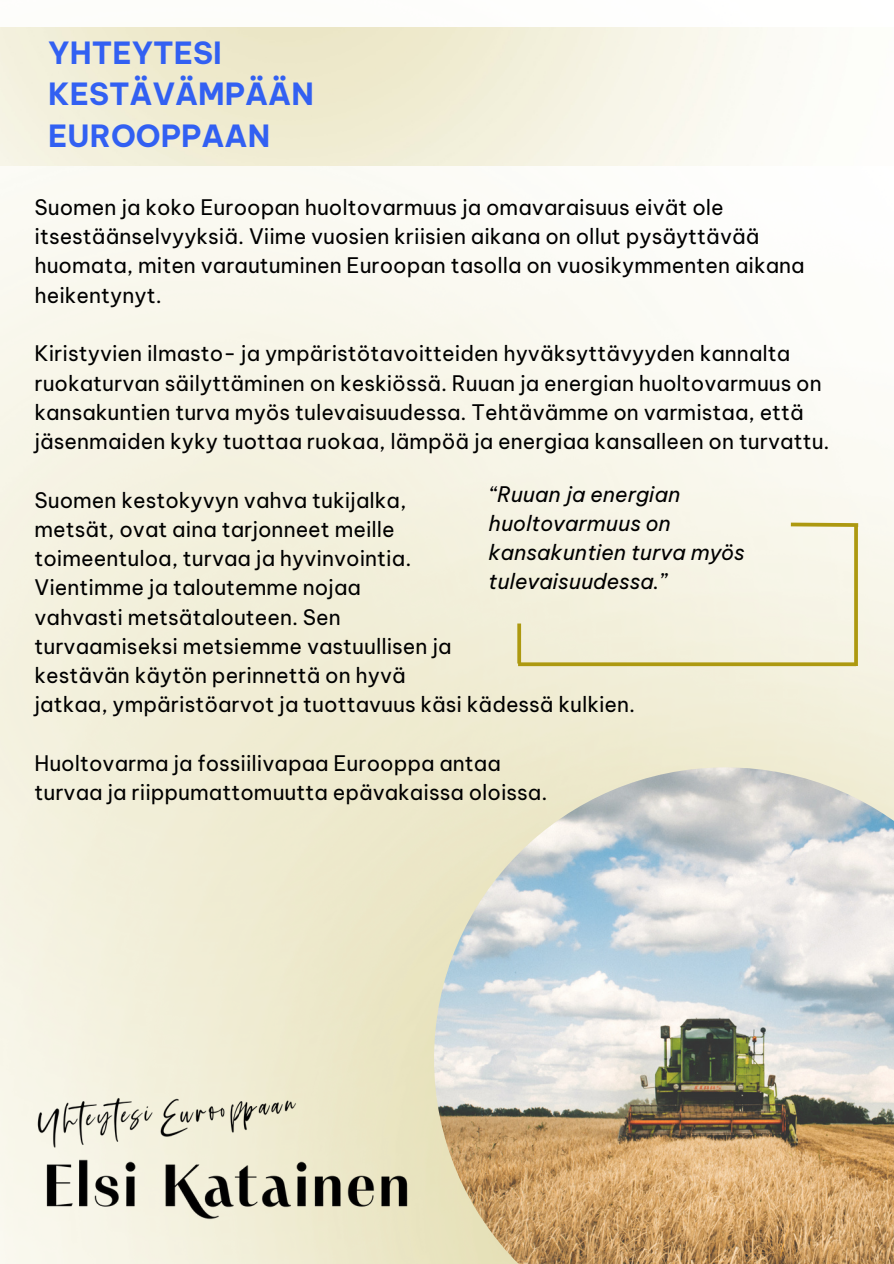
<style>
.page{position:relative;width:894px;height:1264px;background:#fff}
.page>*{position:absolute;margin:0;border:0;box-sizing:border-box;transform-origin:0 0}
.t1{font:700 30px/41.7px "Be Vietnam Pro";color:#3260f2}
.t2{font:21px/29.2px "Be Vietnam Pro";color:#000}
.t3{font:italic 21px/29.2px "Be Vietnam Pro";color:#000}
</style>
<div class="page">
<img style="left:0;top:27px;width:893px;height:1236px">
<img style="left:17px;top:1072px;width:301px;height:96px">
<img style="left:20px;top:1138px;width:414px;height:125px">
<img style="left:434px;top:767px;width:459px;height:496px">
<img style="left:0;top:28px;width:893px;height:137px">
<svg style="left:786px;top:520px;width:75px;height:9px"></svg>
<svg style="left:518px;top:662px;width:335px;height:4px"></svg>
<svg style="left:853px;top:524px;width:4px;height:142px"></svg>
<svg style="left:517px;top:623px;width:4px;height:40px"></svg>
<p class="t1" style="left:48px;top:32px;width:267px">YHTEYTESI<br>KESTÄVÄMPÄÄN<br>EUROOPPAAN</p>
<p class="t2" style="left:34px;top:193px;width:771px">Suomen ja koko Euroopan huoltovarmuus ja omavaraisuus eivät ole itsestäänselvyyksiä. Viime vuosien kriisien aikana on ollut pysäyttävää huomata, miten varautuminen Euroopan tasolla on vuosikymmenten aikana heikentynyt.</p>
<p class="t2" style="left:34px;top:339px;width:796px">Kiristyvien ilmasto- ja ympäristötavoitteiden hyväksyttävyyden kannalta ruokaturvan säilyttäminen on keskiössä. Ruuan ja energian huoltovarmuus on kansakuntien turva myös tulevaisuudessa. Tehtävämme on varmistaa, että jäsenmaiden kyky tuottaa ruokaa, lämpöä ja energiaa kansalleen on turvattu.</p>
<p class="t2" style="left:34px;top:485px;width:373px">Suomen kestokyvyn vahva tukijalka,</p>
<p class="t2" style="left:34px;top:514px;width:362px">metsät, ovat aina tarjonneet meille</p>
<p class="t2" style="left:34px;top:544px;width:378px">toimeentuloa, turvaa ja hyvinvointia.</p>
<p class="t2" style="left:34px;top:573px;width:328px">Vientimme ja taloutemme nojaa</p>
<p class="t2" style="left:34px;top:602px;width:308px">vahvasti metsätalouteen. Sen</p>
<p class="t2" style="left:34px;top:631px;width:418px">turvaamiseksi metsiemme vastuullisen ja</p>
<p class="t2" style="left:34px;top:661px;width:373px">kestävän käytön perinnettä on hyvä</p>
<p class="t2" style="left:34px;top:690px;width:602px">jatkaa, ympäristöarvot ja tuottavuus käsi kädessä kulkien.</p>
<p class="t2" style="left:34px;top:748px;width:468px">Huoltovarma ja fossiilivapaa Eurooppa antaa</p>
<p class="t2" style="left:34px;top:778px;width:514px">turvaa ja riippumattomuutta epävakaissa oloissa.</p>
<p class="t3" style="left:488px;top:479px;width:257px">“Ruuan ja energian huoltovarmuus on kansakuntien turva myös tulevaisuudessa.”</p>
</div>
